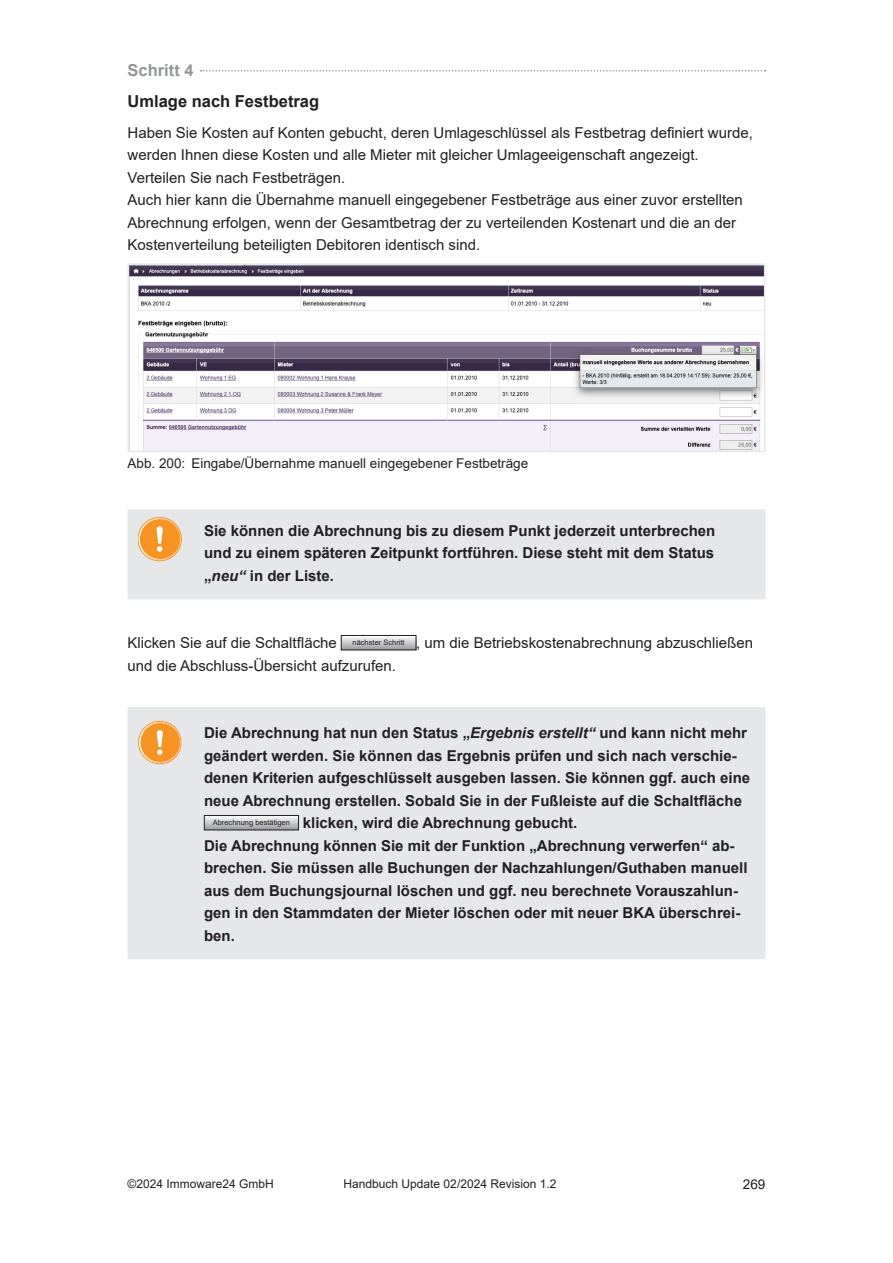
<style>
.page{position:relative;width:893px;height:1263px;background:#fff}
.page>*{position:absolute;margin:0;border:0;box-sizing:border-box;transform-origin:0 0}
.Textüberschrift{font:700 16.5px "Arial";color:#231f20}
.Textüberschrift_Schritte{font:700 16.5px "Arial";color:#939598}
.INFO_NEU_10-zeilig{font:700 15px/22.5px "Arial";color:#231f20}
.Textkörper{font:15px/22.5px "Arial";color:#231f20}
.INFO_NEU_3-zeilig{font:700 15px/22.5px "Arial";color:#231f20;text-align:justify}
.t1{font:13.5px "Arial";color:#231f20}
.t2{font:12px "Arial";color:#231f20}
.Textkörper-2{font:7.5px "Arial";color:#231f20}
.s1{font-style:italic}
</style>
<div class="page">
<svg style="left:201px;top:70px;width:565px;height:2px"></svg>
<div style="left:128px;top:509px;width:637px;height:90px;background:#e6e7e9"></div>
<div style="left:128px;top:707px;width:637px;height:252px;background:#e6e7e9"></div>
<img style="left:131px;top:266px;width:631px;height:183px">
<div style="left:128px;top:263px;width:637px;height:189px;border:2px solid #e6e7e9"></div>
<svg style="left:343px;top:637px;width:71px;height:11px"></svg>
<div style="left:341px;top:635px;width:75px;height:15px;border:1px solid #231f20"></div>
<svg style="left:206px;top:817px;width:91px;height:11px"></svg>
<div style="left:204px;top:815px;width:95px;height:15px;border:1px solid #231f20"></div>
<svg style="left:138px;top:517px;width:43px;height:44px"></svg>
<div style="left:138px;top:517px;width:44px;height:44px;border:1px solid #f69323;border-radius:50%"></div>
<div style="left:139px;top:519px;width:41px;height:40px;background:#f69323;border-radius:50%"></div>
<div style="left:139px;top:519px;width:41px;height:40px;border:1px solid #fff;border-radius:50%"></div>
<svg style="left:157px;top:526px;width:6px;height:26px"></svg>
<svg style="left:139px;top:721px;width:42px;height:43px"></svg>
<div style="left:138px;top:721px;width:43px;height:43px;border:1px solid #f69323;border-radius:50%"></div>
<div style="left:140px;top:723px;width:40px;height:39px;background:#f69323;border-radius:50%"></div>
<div style="left:140px;top:723px;width:40px;height:39px;border:1px solid #fff;border-radius:50%"></div>
<svg style="left:157px;top:730px;width:6px;height:25px"></svg>
<p class="Textüberschrift_Schritte" style="left:128px;top:58px;width:68px">Schritt 4</p>
<p class="Textüberschrift" style="left:128px;top:89px;width:193px">Umlage nach Festbetrag</p>
<p class="Textkörper" style="left:128px;top:121px;width:627px">Haben Sie Kosten auf Konten gebucht, deren Umlageschlüssel als Festbetrag definiert wurde, werden Ihnen diese Kosten und alle Mieter mit gleicher Umlageeigenschaft angezeigt.<br>Verteilen Sie nach Festbeträgen.</p>
<p class="Textkörper" style="left:128px;top:189px;width:617px">Auch hier kann die Übernahme manuell eingegebener Festbeträge aus einer zuvor erstellten<br>Abrechnung erfolgen, wenn der Gesamtbetrag der zu verteilenden Kostenart und die an der<br>Kostenverteilung beteiligten Debitoren identisch sind.</p>
<p class="t1" style="left:128px;top:454px;width:402px">Abb. 200: Eingabe/Übernahme manuell eingegebener Festbeträge</p>
<p class="INFO_NEU_3-zeilig" style="left:204px;top:519px;width:513px">Sie können die Abrechnung bis zu diesem Punkt jederzeit unterbrechen und zu einem späteren Zeitpunkt fortführen. Diese steht mit dem Status „<span class="s1">neu“</span> in der Liste.</p>
<p class="Textkörper" style="left:128px;top:631px;width:211px">Klicken Sie auf die Schaltfläche</p>
<p class="Textkörper-2" style="left:353px;top:638px;width:54px">nächster Schritt</p>
<p class="Textkörper" style="left:416px;top:631px;width:338px">, um die Betriebskostenabrechnung abzuschließen</p>
<p class="Textkörper" style="left:128px;top:654px;width:270px">und die Abschluss-Übersicht aufzurufen.</p>
<p class="INFO_NEU_10-zeilig" style="left:204px;top:722px;width:548px">Die Abrechnung hat nun den Status „<span class="s1">Ergebnis erstellt“</span> und kann nicht mehr geändert werden. Sie können das Ergebnis prüfen und sich nach verschie&shy;denen Kriterien aufgeschlüsselt ausgeben lassen. Sie können ggf. auch eine neue Abrechnung erstellen. Sobald Sie in der Fußleiste auf die Schaltfläche</p>
<p class="Textkörper-2" style="left:213px;top:818px;width:79px">Abrechnung bestätigen</p>
<p class="INFO_NEU_10-zeilig" style="left:204px;top:812px;width:545px;text-indent:99px">klicken, wird die Abrechnung gebucht.<br>Die Abrechnung können Sie mit der Funktion „Abrechnung verwerfen“ ab&shy;brechen. Sie müssen alle Buchungen der Nachzahlungen/Guthaben manuell aus dem Buchungsjournal löschen und ggf. neu berechnete Vorauszahlun&shy;gen in den Stammdaten der Mieter löschen oder mit neuer BKA überschrei&shy;ben.</p>
<p class="t2" style="left:128px;top:1175px;width:148px">©2024 Immoware24 GmbH</p>
<p class="t2" style="left:344px;top:1175px;width:214px">Handbuch Update 02/2024 Revision 1.2</p>
<p class="t1" style="left:743px;top:1175px;width:24px">269</p>
</div>
